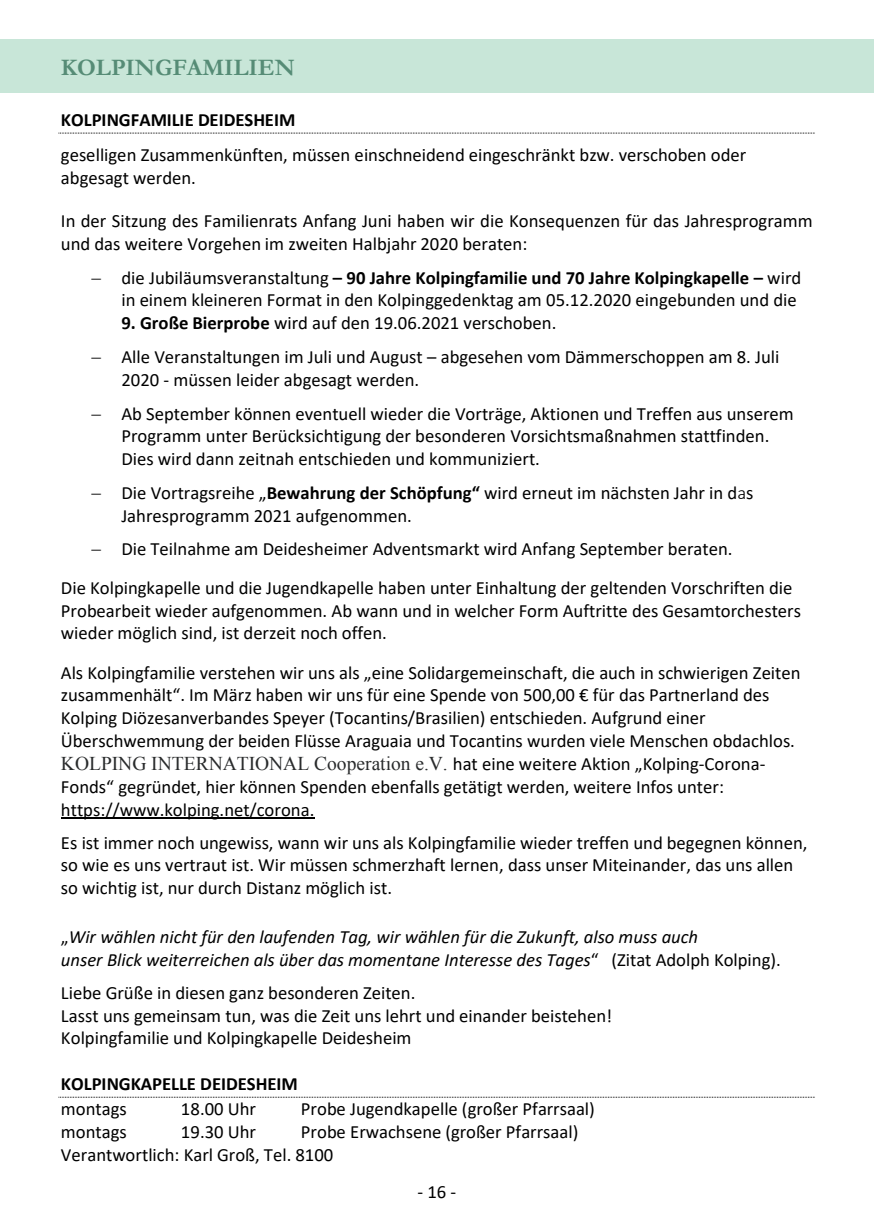
<style>
.page{position:relative;width:874px;height:1221px;background:#fff}
.page>*{position:absolute;margin:0;border:0;box-sizing:border-box;transform-origin:0 0}
.t1{font:700 23.8px "Garamond";color:#568c76}
.t2{font:18.72px/22.8px "Calibri";color:#000}
.t3{font:italic 18.72px/22.8px "Calibri";color:#000}
.t4{font:700 18.72px "Calibri";color:#000}
.s1{font-weight:700}
.s2{font-weight:300}
.s3{font-family:"Times New Roman";font-size:19.43px;color:#292b2c}
.s4{font-style:normal}
</style>
<div class="page">
<div style="left:0;top:39px;width:873px;height:53px;background:#c8e6d8"></div>
<svg style="left:58px;top:133px;width:756px;height:1px"></svg>
<hr style="left:61px;top:817px;width:253px;height:1px;background:#000">
<svg style="left:58px;top:1096px;width:756px;height:1px"></svg>
<p class="t1" style="left:61px;top:51px;width:235px">KOLPINGFAMILIEN</p>
<p class="t4" style="left:61px;top:106px;width:236px">KOLPINGFAMILIE DEIDESHEIM</p>
<p class="t2" style="left:61px;top:143px;width:686px">geselligen Zusammenkünften, müssen einschneidend eingeschränkt bzw. verschoben oder abgesagt werden.</p>
<p class="t2" style="left:61px;top:209px;width:752px">In der Sitzung des Familienrats Anfang Juni haben wir die Konsequenzen für das Jahresprogramm und das weitere Vorgehen im zweiten Halbjahr 2020 beraten:</p>
<p class="t2" style="left:91px;top:265px;width:711px;text-align:right">− die Jubiläumsveranstaltung <span class="s1">– 90 Jahre Kolpingfamilie und 70 Jahre Kolpingkapelle –</span> wird in einem kleineren Format in den Kolpinggedenktag am 05.12.2020 eingebunden und die</p>
<p class="t2" style="left:91px;top:305px;width:689px;line-height:33.9px;text-indent:30px"><span class="s1">9. Große Bierprobe</span> wird auf den 19.06.2021 verschoben.<br>− Alle Veranstaltungen im Juli und August – abgesehen vom Dämmerschoppen am 8. Juli</p>
<p class="t2" style="left:91px;top:362px;width:703px;line-height:33.9px;text-indent:30px">2020 - müssen leider abgesagt werden.<br>− Ab September können eventuell wieder die Vorträge, Aktionen und Treffen aus unserem</p>
<p class="t2" style="left:121px;top:424px;width:649px">Programm unter Berücksichtigung der besonderen Vorsichtsmaßnahmen stattfinden.<br>Dies wird dann zeitnah entschieden und kommuniziert.</p>
<p class="t2" style="left:121px;top:481px;width:633px;text-indent:-30px">− Die Vortragsreihe „<span class="s1">Bewahrung der Schöpfung“</span> wird erneut im nächsten Jahr in d<span class="s2">a</span>s<br>Jahresprogramm 2021 aufgenommen.</p>
<p class="t2" style="left:61px;top:528px;width:732px;line-height:39.2px;text-indent:30px">− Die Teilnahme am Deidesheimer Adventsmarkt wird Anfang September beraten.<br>Die Kolpingkapelle und die Jugendkapelle haben unter Einhaltung der geltenden Vorschriften die</p>
<p class="t2" style="left:61px;top:598px;width:741px">Probearbeit wieder aufgenommen. Ab wann und in welcher Form Auftritte des Gesamtorchesters wieder möglich sind, ist derzeit noch offen.</p>
<p class="t2" style="left:61px;top:660px;width:740px">Als Kolpingfamilie verstehen wir uns als „eine Solidargemeinschaft, die auch in schwierigen Zeiten zusammenhält“. Im März haben wir uns für eine Spende von 500,00 € für das Partnerland des Kolping Diözesanverbandes Speyer (Tocantins/Brasilien) entschieden. Aufgrund einer Überschwemmung der beiden Flüsse Araguaia und Tocantins wurden viele Menschen obdachlos.<br><span class="s3">KOLPING INTERNATIONAL Cooperation e.V.</span> hat eine weitere Aktion „Kolping-Corona-Fonds“ gegründet, hier können Spenden ebenfalls getätigt werden, weitere Infos unter: https://www.kolping.net/corona.</p>
<p class="t2" style="left:61px;top:830px;width:747px">Es ist immer noch ungewiss, wann wir uns als Kolpingfamilie wieder treffen und begegnen können, so wie es uns vertraut ist. Wir müssen schmerzhaft lernen, dass unser Miteinander, das uns allen so wichtig ist, nur durch Distanz möglich ist.</p>
<p class="t3" style="left:61px;top:924px;width:721px"><span class="s4">„</span>Wir wählen nicht für den laufenden Tag, wir wählen für die Zukunft, also muss auch<br>unser Blick weiterreichen als über das momentane Interesse des Tages<span class="s4">“ (Zitat Adolph Kolping).</span></p>
<p class="t2" style="left:61px;top:981px;width:552px">Liebe Grüße in diesen ganz besonderen Zeiten.<br>Lasst uns gemeinsam tun, was die Zeit uns lehrt und einander beistehen!<br>Kolpingfamilie und Kolpingkapelle Deidesheim</p>
<p class="t4" style="left:61px;top:1070px;width:238px">KOLPINGKAPELLE DEIDESHEIM</p>
<p class="t2" style="left:61px;top:1097px;width:67px">montags</p>
<p class="t2" style="left:181px;top:1097px;width:77px">18.00 Uhr</p>
<p class="t2" style="left:301px;top:1097px;width:295px">Probe Jugendkapelle (großer Pfarrsaal)</p>
<p class="t2" style="left:61px;top:1119px;width:67px">montags</p>
<p class="t2" style="left:181px;top:1119px;width:77px">19.30 Uhr</p>
<p class="t2" style="left:61px;top:1119px;width:518px;text-indent:240px">Probe Erwachsene (großer Pfarrsaal)<br>Verantwortlich: Karl Groß, Tel. 8100</p>
<p class="t2" style="left:417px;top:1180px;width:40px">- 16 -</p>
</div>
